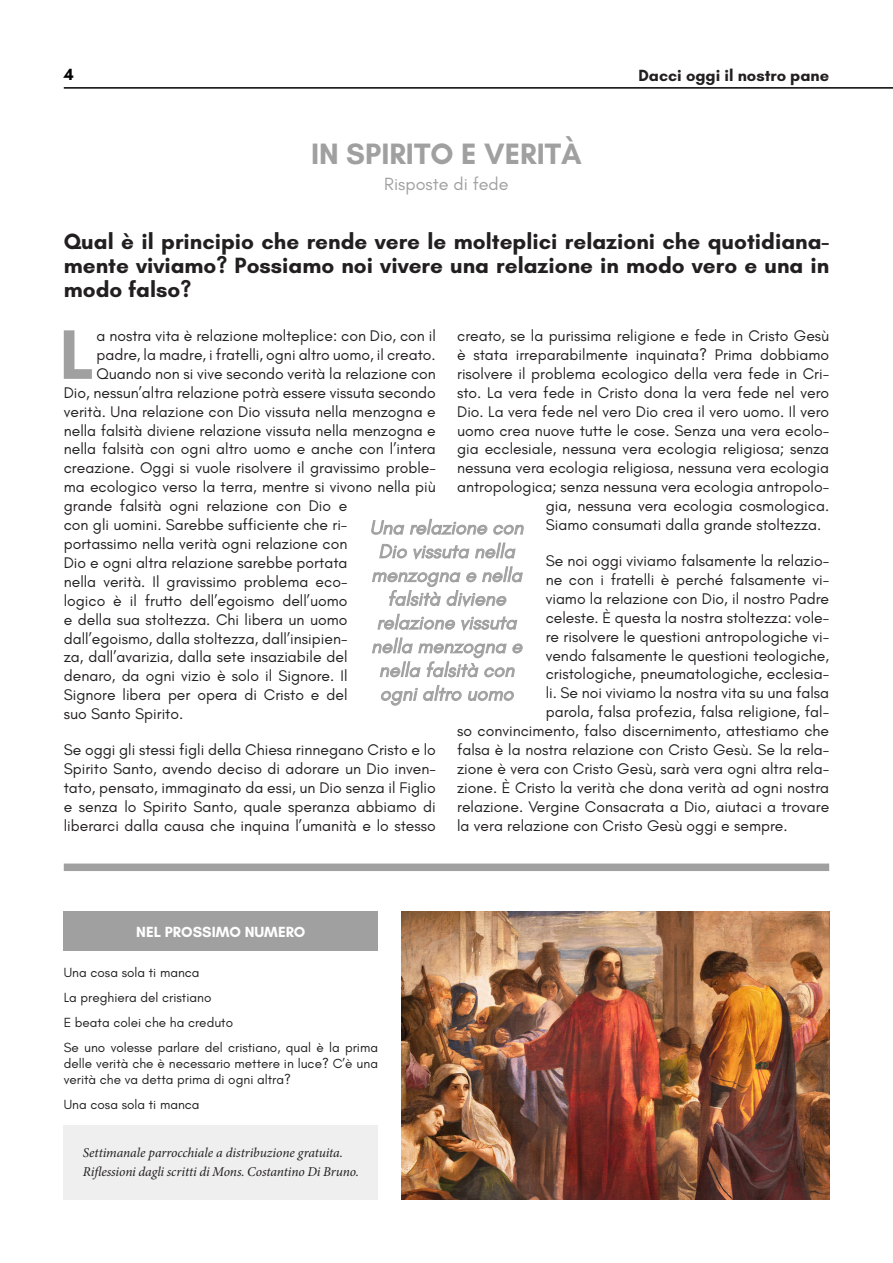
<style>
.page{position:relative;width:893px;height:1263px;background:#fff}
.page>*{position:absolute;margin:0;border:0;box-sizing:border-box;transform-origin:0 0}
.t1{font:700 71.4px "Glacial Indifference";color:#a0a0a0}
.t2{font:700 30px "Glacial Indifference";color:#a0a0a0}
.t3{font:700 22.5px/24px "Glacial Indifference";color:#221f20;text-align:justify}
.t4{font:italic 19.8px/23.7px "Glacial Indifference";color:#a0a0a0;text-align:center}
.t5{font:18px "Glacial Indifference";color:#a0a0a0}
.t6{font:700 16.5px "Glacial Indifference";color:#221f20}
.t7{font:700 16.5px "Glacial Indifference";color:#000}
.t8{font:15.75px/18.9px "Glacial Indifference";color:#221f20;text-align:justify}
.t9{font:700 15px "Glacial Indifference";color:#fff}
.t10{font:13.5px/24.8px "Glacial Indifference";color:#221f20}
.t11{font:italic 13.5px/19.2px "Minion Pro";letter-spacing:-.01em;color:#221f20}
</style>
<div class="page">
<hr style="left:64px;top:87px;width:829px;height:2px;background:#000">
<div style="left:64px;top:1125px;width:314px;height:74px;background:#efefef"></div>
<div style="left:64px;top:863px;width:765px;height:8px;background:#a0a0a0"></div>
<div style="left:64px;top:911px;width:314px;height:39px;background:#a0a0a0"></div>
<img style="left:401px;top:911px;width:428px;height:288px">
<svg style="left:371px;top:518px;width:152px;height:42px"></svg>
<svg style="left:372px;top:566px;width:151px;height:41px"></svg>
<svg style="left:372px;top:613px;width:151px;height:65px"></svg>
<svg style="left:381px;top:685px;width:81px;height:21px"></svg>
<svg style="left:468px;top:691px;width:46px;height:10px"></svg>
<p class="t7" style="left:64px;top:65px;width:11px">4</p>
<h2 class="t2" style="left:311px;top:135px;width:272px">IN SPIRITO E VERITÀ</h2>
<p class="t5" style="left:384px;top:173px;width:126px">Risposte di fede</p>
<p class="t6" style="left:638px;top:65px;width:192px">Dacci oggi il nostro pane</p>
<h3 class="t3" style="left:64px;top:229px;width:767px">Qual è il principio che rende vere le molteplici relazioni che quotidiana&shy;mente viviamo? Possiamo noi vivere una relazione in modo vero e una in modo falso?</h3>
<h1 class="t1" style="left:59px;top:310px;width:36px">L</h1>
<p class="t8" style="left:97px;top:327px;width:341px">a nostra vita è relazione molteplice: con Dio, con il</p>
<p class="t8" style="left:457px;top:327px;width:374px">creato, se la purissima religione e fede in Cristo Gesù</p>
<p class="t8" style="left:457px;top:345px;width:374px">è stata irreparabilmente inquinata? Prima dobbiamo</p>
<p class="t8" style="left:457px;top:364px;width:374px">risolvere il problema ecologico della vera fede in Cri-</p>
<p class="t8" style="left:457px;top:383px;width:374px">sto. La vera fede in Cristo dona la vera fede nel vero</p>
<p class="t8" style="left:457px;top:402px;width:374px">Dio. La vera fede nel vero Dio crea il vero uomo. Il vero</p>
<p class="t8" style="left:457px;top:421px;width:374px">uomo crea nuove tutte le cose. Senza una vera ecolo-</p>
<p class="t8" style="left:457px;top:440px;width:374px">gia ecclesiale, nessuna vera ecologia religiosa; senza</p>
<p class="t8" style="left:457px;top:459px;width:374px">nessuna vera ecologia religiosa, nessuna vera ecologia</p>
<p class="t8" style="left:457px;top:478px;width:374px">antropologica; senza nessuna vera ecologia antropolo-</p>
<p class="t8" style="left:546px;top:497px;width:285px">gia, nessuna vera ecologia cosmologica.</p>
<p class="t8" style="left:546px;top:516px;width:277px">Siamo consumati dalla grande stoltezza.</p>
<p class="t8" style="left:546px;top:551px;width:285px">Se noi oggi viviamo falsamente la relazio-</p>
<p class="t8" style="left:546px;top:570px;width:285px">ne con i fratelli è perché falsamente vi-</p>
<p class="t8" style="left:546px;top:589px;width:285px">viamo la relazione con Dio, il nostro Padre</p>
<p class="t8" style="left:546px;top:608px;width:285px">celeste. È questa la nostra stoltezza: vole-</p>
<p class="t8" style="left:546px;top:627px;width:285px">re risolvere le questioni antropologiche vi-</p>
<p class="t8" style="left:546px;top:646px;width:285px">vendo falsamente le questioni teologiche,</p>
<p class="t8" style="left:546px;top:665px;width:285px">cristologiche, pneumatologiche, ecclesia-</p>
<p class="t8" style="left:546px;top:684px;width:285px">li. Se noi viviamo la nostra vita su una falsa</p>
<p class="t8" style="left:546px;top:703px;width:285px">parola, falsa profezia, falsa religione, fal-</p>
<p class="t8" style="left:457px;top:722px;width:374px">so convincimento, falso discernimento, attestiamo che</p>
<p class="t8" style="left:457px;top:740px;width:374px">falsa è la nostra relazione con Cristo Gesù. Se la rela-</p>
<p class="t8" style="left:457px;top:759px;width:374px">zione è vera con Cristo Gesù, sarà vera ogni altra rela-</p>
<p class="t8" style="left:457px;top:778px;width:374px">zione. È Cristo la verità che dona verità ad ogni nostra</p>
<p class="t8" style="left:457px;top:797px;width:374px">relazione. Vergine Consacrata a Dio, aiutaci a trovare</p>
<p class="t8" style="left:457px;top:816px;width:332px">la vera relazione con Cristo Gesù oggi e sempre.</p>
<p class="t8" style="left:97px;top:345px;width:341px">padre, la madre, i fratelli, ogni altro uomo, il creato.</p>
<p class="t8" style="left:97px;top:364px;width:341px">Quando non si vive secondo verità la relazione con</p>
<p class="t8" style="left:64px;top:383px;width:374px">Dio, nessun’altra relazione potrà essere vissuta secondo</p>
<p class="t8" style="left:64px;top:402px;width:374px">verità. Una relazione con Dio vissuta nella menzogna e</p>
<p class="t8" style="left:64px;top:421px;width:374px">nella falsità diviene relazione vissuta nella menzogna e</p>
<p class="t8" style="left:64px;top:440px;width:373px">nella falsità con ogni altro uomo e anche con l’intera</p>
<p class="t8" style="left:64px;top:459px;width:374px">creazione. Oggi si vuole risolvere il gravissimo proble-</p>
<p class="t8" style="left:64px;top:478px;width:374px">ma ecologico verso la terra, mentre si vivono nella più</p>
<p class="t8" style="left:64px;top:497px;width:285px">grande falsità ogni relazione con Dio e</p>
<p class="t8" style="left:64px;top:516px;width:285px">con gli uomini. Sarebbe sufficiente che ri-</p>
<p class="t8" style="left:64px;top:534px;width:285px">portassimo nella verità ogni relazione con</p>
<p class="t8" style="left:64px;top:553px;width:285px">Dio e ogni altra relazione sarebbe portata</p>
<p class="t8" style="left:64px;top:572px;width:285px">nella verità. Il gravissimo problema eco-</p>
<p class="t8" style="left:64px;top:591px;width:285px">logico è il frutto dell’egoismo dell’uomo</p>
<p class="t8" style="left:64px;top:610px;width:285px">e della sua stoltezza. Chi libera un uomo</p>
<p class="t8" style="left:64px;top:629px;width:285px">dall’egoismo, dalla stoltezza, dall’insipien-</p>
<p class="t8" style="left:64px;top:648px;width:285px">za, dall’avarizia, dalla sete insaziabile del</p>
<p class="t8" style="left:64px;top:667px;width:285px">denaro, da ogni vizio è solo il Signore. Il</p>
<p class="t8" style="left:64px;top:686px;width:285px">Signore libera per opera di Cristo e del</p>
<p class="t8" style="left:64px;top:705px;width:121px">suo Santo Spirito.</p>
<p class="t8" style="left:64px;top:740px;width:374px">Se oggi gli stessi figli della Chiesa rinnegano Cristo e lo Spirito Santo, avendo deciso di adorare un Dio inven&shy;tato, pensato, immaginato da essi, un Dio senza il Figlio e senza lo Spirito Santo, quale speranza abbiamo di liberarci dalla causa che inquina l’umanità e lo stesso</p>
<p class="t4" style="left:370px;top:516px;width:155px">Una relazione con<br>Dio vissuta nella menzogna e nella falsità diviene relazione vissuta nella menzogna e nella falsità con ogni altro uomo</p>
<p class="t9" style="left:136px;top:922px;width:171px">NEL PROSSIMO NUMERO</p>
<p class="t10" style="left:64px;top:961px;width:316px">Una cosa sola ti manca<br>La preghiera del cristiano<br>E beata colei che ha creduto<br>Se uno volesse parlare del cristiano, qual è la prima</p>
<p class="t10" style="left:64px;top:1055px;width:316px;line-height:16.2px">delle verità che è necessario mettere in luce? C’è una verità che va detta prima di ogni altra?</p>
<p class="t10" style="left:64px;top:1092px;width:137px">Una cosa sola ti manca</p>
<p class="t11" style="left:83px;top:1143px;width:277px">Settimanale parrocchiale a distribuzione gratuita.<br>Riflessioni dagli scritti di Mons. Costantino Di Bruno.</p>
</div>
